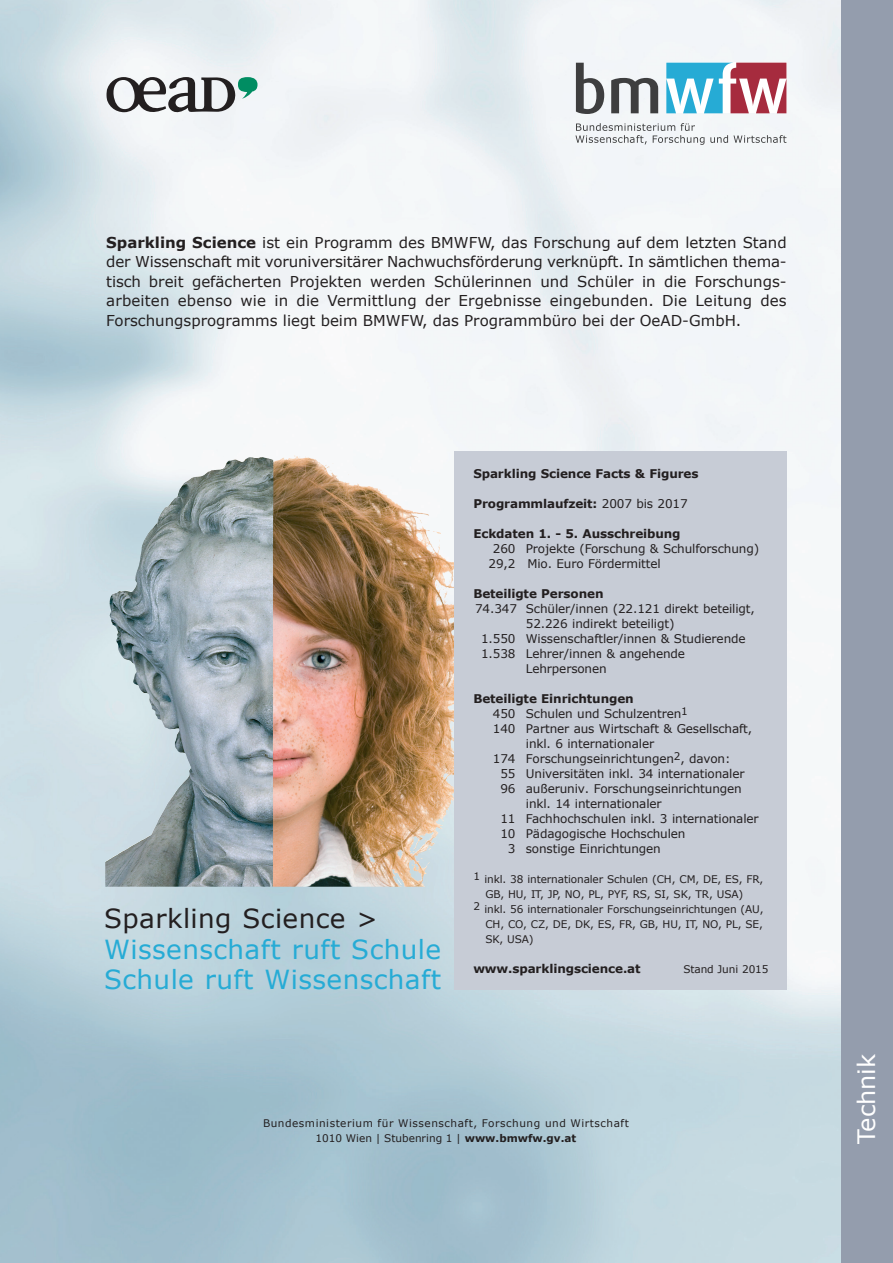
<style>
.page{position:relative;width:893px;height:1263px;background:#fff}
.page>*{position:absolute;margin:0;border:0;box-sizing:border-box;transform-origin:0 0}
.t1{font:26.25px/30.6px "Verdana";letter-spacing:.015em;color:#26abd5}
.t2{font:26.25px "Verdana";letter-spacing:.015em;color:#231f20}
.t3{font:24px "Verdana";color:#fff}
.t4{font:15px/19.5px "Verdana";color:#231f20;text-align:justify}
.t5{font:12px/15px "Verdana";letter-spacing:-.01em;color:#231f20}
.t6{font:700 12px "Verdana";letter-spacing:-.01em;color:#231f20}
.t7{font:10.5px "Verdana";letter-spacing:-.01em;color:#231f20}
.t8{font:10.5px/15px "Verdana";letter-spacing:.05em;color:#231f20;text-align:center}
.s1{font-weight:700}
.s2{font-weight:400}
</style>
<div class="page">
<img style="left:0;top:0;width:842px;height:1263px">
<div style="left:842px;top:0;width:51px;height:1263px;background:#949dad"></div>
<svg style="left:576px;top:63px;width:28px;height:51px"></svg>
<svg style="left:611px;top:78px;width:47px;height:35px"></svg>
<svg style="left:666px;top:63px;width:120px;height:50px"></svg>
<svg style="left:575px;top:123px;width:129px;height:22px"></svg>
<svg style="left:710px;top:135px;width:76px;height:8px"></svg>
<svg style="left:106px;top:77px;width:162px;height:42px"></svg>
<img style="left:109px;top:455px;width:197px;height:224px">
<div style="left:454px;top:451px;width:333px;height:539px;background:#c7ccd6"></div>
<p class="t4" style="left:106px;top:232px;width:682px"><span class="s1">Sparkling Science</span> ist ein Programm des BMWFW, das Forschung auf dem letzten Stand der Wissenschaft mit voruniversitärer Nachwuchsförderung verknüpft. In sämtlichen thema&shy;tisch breit gefächerten Projekten werden Schülerinnen und Schüler in die Forschungs&shy;arbeiten ebenso wie in die Vermittlung der Ergebnisse eingebunden. Die Leitung des Forschungsprogramms liegt beim BMWFW, das Programmbüro bei der OeAD-GmbH.</p>
<h1 class="t2" style="left:104px;top:900px;width:275px">Sparkling Science &gt;</h1>
<h1 class="t1" style="left:104px;top:933px;width:338px">Wissenschaft ruft Schule<br>Schule ruft Wissenschaft</h1>
<p class="t6" style="left:473px;top:465px;width:227px">Sparkling Science Facts &amp; Figures</p>
<p class="t6" style="left:473px;top:495px;width:216px">Programmlaufzeit: <span class="s2">2007 bis 2017</span></p>
<p class="t6" style="left:473px;top:525px;width:209px">Eckdaten 1. - 5. Ausschreibung</p>
<p class="t5" style="left:489px;top:541px;width:272px;text-indent:4px">260 Projekte (Forschung &amp; Schulforschung)<br>29,2 Mio. Euro Fördermittel</p>
<p class="t6" style="left:473px;top:585px;width:132px">Beteiligte Personen</p>
<p class="t5" style="left:475px;top:601px;width:281px">74.347 Schüler/innen (22.121 direkt beteiligt,</p>
<p class="t5" style="left:526px;top:616px;width:150px">52.226 indirekt beteiligt)</p>
<p class="t5" style="left:481px;top:631px;width:266px">1.550 Wissenschaftler/innen &amp; Studierende</p>
<p class="t5" style="left:481px;top:646px;width:205px">1.538 Lehrer/innen &amp; angehende</p>
<p class="t5" style="left:526px;top:661px;width:82px">Lehrpersonen</p>
<p class="t6" style="left:473px;top:690px;width:162px">Beteiligte Einrichtungen</p>
<p class="t5" style="left:493px;top:706px;width:197px">450 Schulen und Schulzentren<sup>1</sup></p>
<p class="t5" style="left:493px;top:721px;width:261px">140 Partner aus Wirtschaft &amp; Gesellschaft,</p>
<p class="t5" style="left:526px;top:736px;width:130px">inkl. 6 internationaler</p>
<p class="t5" style="left:493px;top:751px;width:239px">174 Forschungseinrichtungen<sup>2</sup>, davon:</p>
<p class="t5" style="left:500px;top:766px;width:246px">55 Universitäten inkl. 34 internationaler</p>
<p class="t5" style="left:500px;top:781px;width:243px">96 außeruniv. Forschungseinrichtungen</p>
<p class="t5" style="left:526px;top:796px;width:137px">inkl. 14 internationaler</p>
<p class="t5" style="left:500px;top:811px;width:260px">11 Fachhochschulen inkl. 3 internationaler</p>
<p class="t5" style="left:500px;top:826px;width:187px">10 Pädagogische Hochschulen</p>
<p class="t5" style="left:508px;top:841px;width:155px">3 sonstige Einrichtungen</p>
<p class="t7" style="left:473px;top:872px;width:292px">1 inkl. 38 internationaler Schulen (CH, CM, DE, ES, FR,</p>
<p class="t7" style="left:485px;top:887px;width:259px">GB, HU, IT, JP, NO, PL, PYF, RS, SI, SK, TR, USA)</p>
<p class="t7" style="left:473px;top:902px;width:292px">2 inkl. 56 internationaler Forschungseinrichtungen (AU,</p>
<p class="t7" style="left:485px;top:917px;width:279px">CH, CO, CZ, DE, DK, ES, FR, GB, HU, IT, NO, PL, SE,</p>
<p class="t7" style="left:485px;top:932px;width:50px">SK, USA)</p>
<p class="t6" style="left:473px;top:960px;width:169px">www.sparklingscience.at</p>
<p class="t7" style="left:683px;top:962px;width:87px">Stand Juni 2015</p>
<p class="t8" style="left:263px;top:1116px;width:367px">Bundesministerium für Wissenschaft, Forschung und Wirtschaft<br>1010 Wien | Stubenring 1 | <span class="s1">www.bmwfw.gv.at</span></p>
<h2 class="t3" style="left:850px;top:1144px;width:92px;rotate:-90deg">Technik</h2>
</div>
